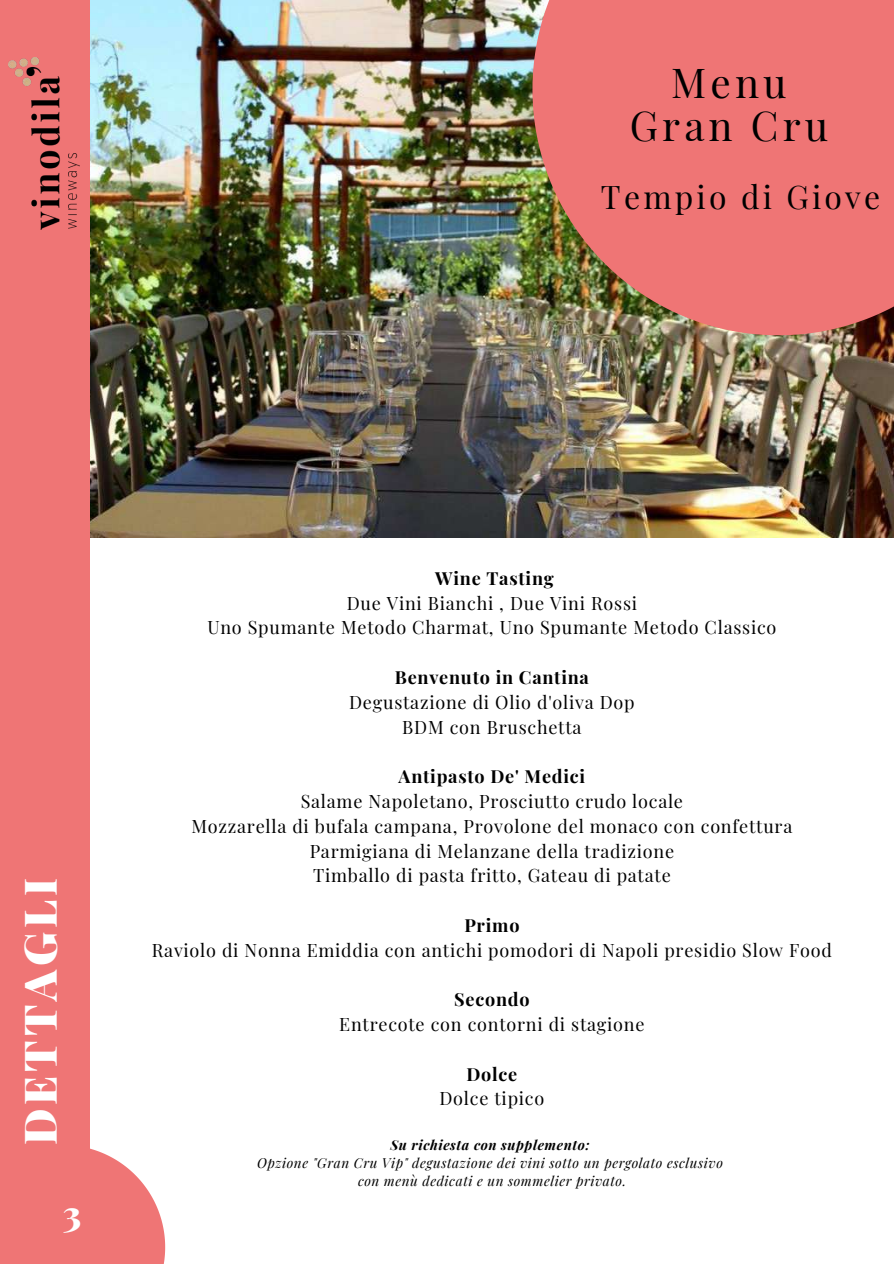
<style>
.page{position:relative;width:894px;height:1264px;background:#fff}
.page>*{position:absolute;margin:0;border:0;box-sizing:border-box;transform-origin:0 0}
.t1{font:900 45px "Playfair Display";letter-spacing:.085em;color:#fff}
.t2{font:40.35px/42.9px "Playfair Display";letter-spacing:.1em;color:#000;text-align:center}
.t3{font:900 36px "Playfair Display";color:#fff}
.t4{font:31.8px "Playfair Display";letter-spacing:.1em;color:#000}
.t5{font:18px/24.8px "Playfair Display";letter-spacing:.04em;color:#000;text-align:center}
.t6{font:700 18px "Playfair Display";letter-spacing:.04em;color:#000}
.t7{font:italic 13.5px/18px "Playfair Display";letter-spacing:.04em;color:#000;text-align:center}
.t8{font:italic 700 13.5px "Playfair Display";letter-spacing:.04em;color:#000}
</style>
<div class="page">
<svg style="left:89px;top:1144px;width:76px;height:119px"></svg>
<img style="left:89px;top:0;width:804px;height:537px">
<div style="left:0;top:0;width:89px;height:1263px;background:#ef7575"></div>
<svg style="left:532px;top:0;width:361px;height:335px;background:#df746f"></svg>
<img style="left:8px;top:57px;width:71px;height:173px">
<h2 class="t2" style="left:629px;top:60px;width:200px">Menu<br>Gran Cru</h2>
<h3 class="t4" style="left:600px;top:175px;width:281px">Tempio di Giove</h3>
<h1 class="t1" style="left:8px;top:1144px;width:269px;rotate:-90deg">DETTAGLI</h1>
<h3 class="t3" style="left:63px;top:1188px;width:20px">3</h3>
<p class="t6" style="left:435px;top:565px;width:120px">Wine Tasting</p>
<p class="t5" style="left:207px;top:590px;width:570px">Due Vini Bianchi , Due Vini Rossi<br>Uno Spumante Metodo Charmat, Uno Spumante Metodo Classico</p>
<p class="t6" style="left:395px;top:664px;width:195px">Benvenuto in Cantina</p>
<p class="t5" style="left:349px;top:689px;width:287px">Degustazione di Olio d'oliva Dop<br>BDM con Bruschetta</p>
<p class="t6" style="left:398px;top:763px;width:188px">Antipasto De' Medici</p>
<p class="t5" style="left:191px;top:788px;width:602px">Salame Napoletano, Prosciutto crudo locale<br>Mozzarella di bufala campana, Provolone del monaco con confettura Parmigiana di Melanzane della tradizione<br>Timballo di pasta fritto, Gateau di patate</p>
<p class="t6" style="left:464px;top:912px;width:57px">Primo</p>
<p class="t5" style="left:152px;top:936px;width:681px">Raviolo di Nonna Emiddia con antichi pomodori di Napoli presidio Slow Food</p>
<p class="t6" style="left:454px;top:986px;width:77px">Secondo</p>
<p class="t5" style="left:339px;top:1011px;width:307px">Entrecote con contorni di stagione</p>
<p class="t6" style="left:466px;top:1061px;width:52px">Dolce</p>
<p class="t5" style="left:439px;top:1085px;width:106px">Dolce tipico</p>
<p class="t8" style="left:390px;top:1135px;width:201px">Su richiesta con supplemento:</p>
<p class="t7" style="left:257px;top:1153px;width:467px">Opzione "Gran Cru Vip" degustazione dei vini sotto un pergolato esclusivo con menù dedicati e un sommelier privato.</p>
</div>
